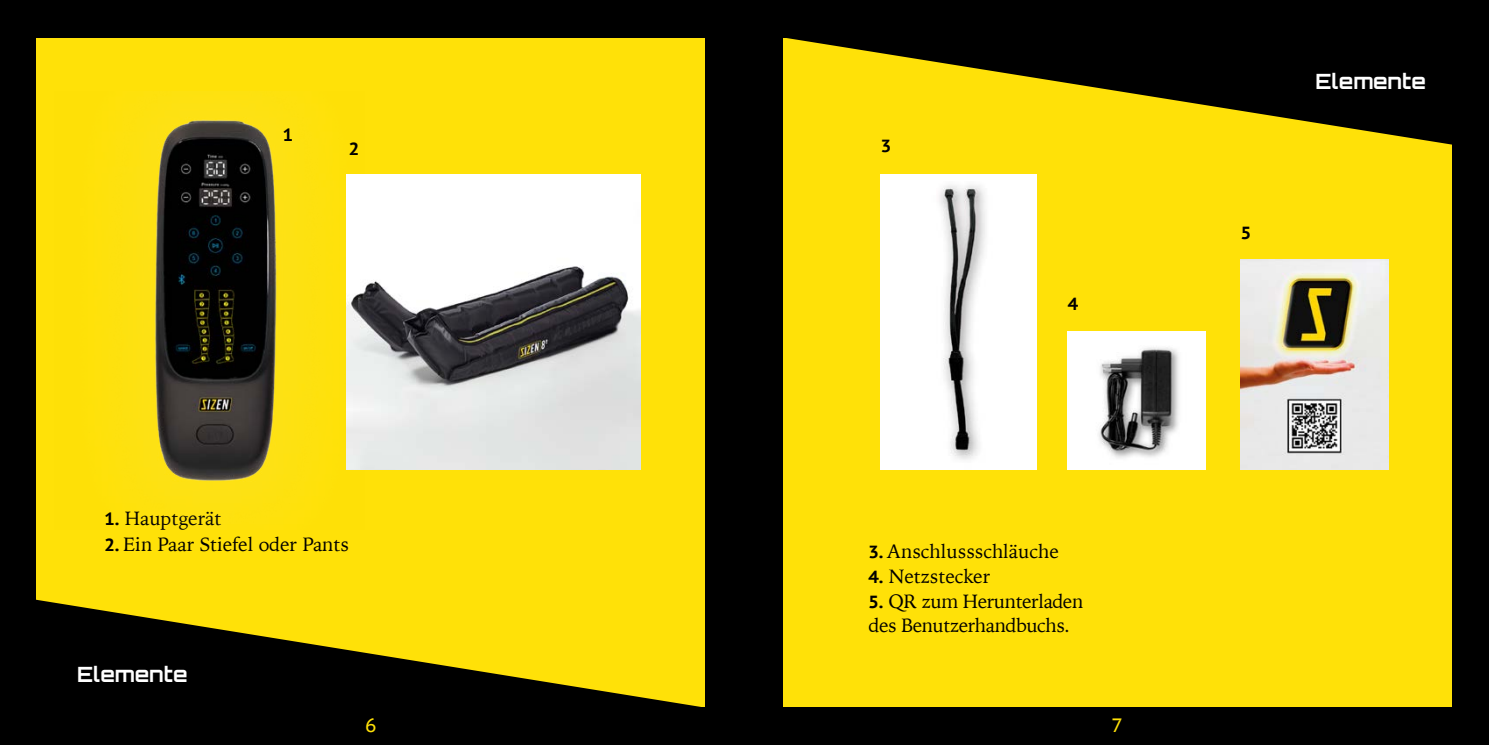
<style>
.page{position:relative;width:1489px;height:745px;background:#fff}
.page>*{position:absolute;margin:0;border:0;box-sizing:border-box;transform-origin:0 0}
.t1{font:700 21px "Orbitron";color:#fff}
.t2{font:19.25px "Iowan Old Style";color:#000}
.t3{font:19.25px/23.1px "Iowan Old Style";letter-spacing:-.02em;color:#000}
.t4{font:19.25px "PT Sans Caption";color:#ffe108}
.t5{font:700 17.5px "PT Sans Caption";color:#000}
.s1{font-family:"PT Sans Caption";font-weight:700;font-size:17.5px}
</style>
<div class="page">
<div style="left:0;top:0;width:743px;height:744px;background:#000"></div>
<div style="left:37px;top:38px;width:668px;height:668px;background:#ffe108"></div>
<svg style="left:36px;top:599px;width:669px;height:108px"></svg>
<div style="left:744px;top:0;width:744px;height:744px;background:#000"></div>
<div style="left:783px;top:38px;width:668px;height:668px;background:#ffe108"></div>
<svg style="left:787px;top:38px;width:665px;height:107px"></svg>
<img style="left:137px;top:104px;width:227px;height:399px">
<img style="left:346px;top:174px;width:294px;height:294px">
<img style="left:1067px;top:331px;width:138px;height:137px">
<img style="left:881px;top:174px;width:155px;height:294px">
<img style="left:1240px;top:259px;width:148px;height:209px">
<p class="t5" style="left:283px;top:123px;width:12px">1</p>
<p class="t5" style="left:349px;top:137px;width:12px">2</p>
<p class="t5" style="left:881px;top:134px;width:12px">3</p>
<p class="t5" style="left:1067px;top:292px;width:12px">4</p>
<p class="t2" style="left:104px;top:500px;width:118px"><span class="s1">1.</span> Hauptgerät</p>
<p class="t2" style="left:104px;top:527px;width:246px"><span class="s1">2.</span> Ein Paar Stiefel oder Pants</p>
<p class="t2" style="left:868px;top:533px;width:192px"><span class="s1">3.</span> Anschlussschläuche</p>
<p class="t2" style="left:868px;top:559px;width:123px"><span class="s1">4.</span> Netzstecker</p>
<p class="t3" style="left:868px;top:589px;width:216px"><span class="s1">5.</span> QR zum Herunterladen des Benutzerhandbuchs.</p>
<p class="t1" style="left:77px;top:661px;width:112px">Elemente</p>
<p class="t4" style="left:365px;top:712px;width:13px">6</p>
<p class="t4" style="left:1111px;top:712px;width:13px">7</p>
<p class="t5" style="left:1240px;top:221px;width:12px">5</p>
<p class="t1" style="left:1315px;top:68px;width:112px">Elemente</p>
</div>
